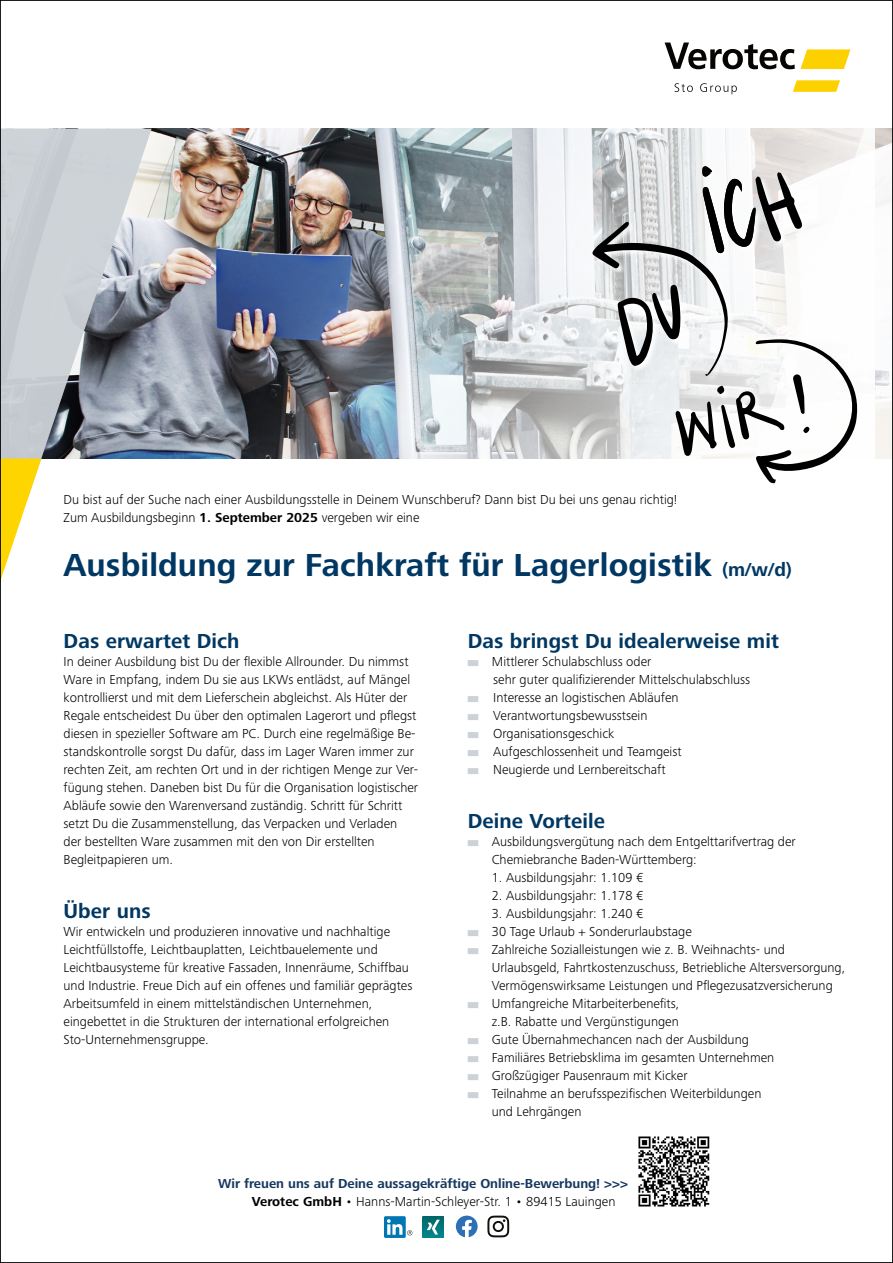
<style>
.page{position:relative;width:893px;height:1263px;background:#fff}
.page>*{position:absolute;margin:0;border:0;box-sizing:border-box;transform-origin:0 0}
.t1{font:700 33px "Frutiger Next LTW1 G";letter-spacing:.005em;color:#003863}
.t2{font:700 21px "Frutiger Next LTW1 G";letter-spacing:.005em;color:#003863}
.t3{font:300 13.5px/18px "Frutiger Next LTW1 G";color:#000}
.t4{font:700 13.5px "Frutiger Next LTW1 G";color:#16385f}
.s1{font-weight:700}
.s2{font-size:19.5px}
</style>
<div class="page">
<img style="left:422px;top:1216px;width:22px;height:22px">
<svg style="left:487px;top:1215px;width:22px;height:22px"></svg>
<svg style="left:456px;top:1215px;width:22px;height:22px"></svg>
<div style="left:384px;top:1216px;width:22px;height:22px;background:#0076b3;border-radius:2px"></div>
<svg style="left:387px;top:1219px;width:25px;height:16px"></svg>
<img style="left:638px;top:1136px;width:72px;height:71px">
<div style="left:468px;top:660px;width:10px;height:6px;background:#ccd2d7"></div>
<div style="left:468px;top:696px;width:10px;height:6px;background:#ccd2d7"></div>
<div style="left:468px;top:714px;width:10px;height:6px;background:#ccd2d7"></div>
<div style="left:468px;top:732px;width:10px;height:6px;background:#ccd2d7"></div>
<div style="left:468px;top:750px;width:10px;height:6px;background:#ccd2d7"></div>
<div style="left:468px;top:768px;width:10px;height:6px;background:#ccd2d7"></div>
<div style="left:468px;top:840px;width:10px;height:6px;background:#ccd2d7"></div>
<div style="left:468px;top:930px;width:10px;height:6px;background:#ccd2d7"></div>
<div style="left:468px;top:948px;width:10px;height:6px;background:#ccd2d7"></div>
<div style="left:468px;top:1002px;width:10px;height:6px;background:#ccd2d7"></div>
<div style="left:468px;top:1038px;width:10px;height:6px;background:#ccd2d7"></div>
<div style="left:468px;top:1056px;width:10px;height:6px;background:#ccd2d7"></div>
<div style="left:468px;top:1074px;width:10px;height:6px;background:#ccd2d7"></div>
<div style="left:468px;top:1092px;width:10px;height:6px;background:#ccd2d7"></div>
<svg style="left:793px;top:80px;width:47px;height:12px"></svg>
<svg style="left:675px;top:83px;width:62px;height:11px"></svg>
<svg style="left:665px;top:43px;width:185px;height:26px"></svg>
<img style="left:57px;top:128px;width:670px;height:330px">
<svg style="left:750px;top:128px;width:141px;height:331px"></svg>
<svg style="left:2px;top:129px;width:150px;height:331px;background:#b2b8bf"></svg>
<svg style="left:2px;top:458px;width:39px;height:118px"></svg>
<div style="left:591px;top:165px;width:274px;height:326px;background:#fff"></div>
<svg style="left:592px;top:166px;width:266px;height:318px"></svg>
<p class="t3" style="left:64px;top:491px;width:615px;line-height:17.5px">Du bist auf der Suche nach einer Ausbildungsstelle in Deinem Wunschberuf? Dann bist Du bei uns genau richtig!<br>Zum Ausbildungsbeginn <span class="s1">1. September 2025</span> vergeben wir eine</p>
<h1 class="t1" style="left:64px;top:546px;width:730px">Ausbildung zur Fachkraft für Lagerlogistik <span class="s2">(m/w/d)</span></h1>
<h2 class="t2" style="left:64px;top:629px;width:177px">Das erwartet Dich</h2>
<p class="t3" style="left:64px;top:653px;width:356px">In deiner Ausbildung bist Du der flexible Allrounder. Du nimmst Ware in Empfang, indem Du sie aus LKWs entlädst, auf Mängel kontrollierst und mit dem Lieferschein abgleichst. Als Hüter der Regale entscheidest Du über den optimalen Lagerort und pflegst diesen in spezieller Software am PC. Durch eine regelmäßige Be&shy;standskontrolle sorgst Du dafür, dass im Lager Waren immer zur rechten Zeit, am rechten Ort und in der richtigen Menge zur Ver&shy;fügung stehen. Daneben bist Du für die Organisation logistischer Abläufe sowie den Warenversand zuständig. Schritt für Schritt setzt Du die Zusammenstellung, das Verpacken und Verladen der bestellten Ware zusammen mit den von Dir erstellten Begleitpapieren um.</p>
<h2 class="t2" style="left:64px;top:899px;width:89px">Über uns</h2>
<p class="t3" style="left:64px;top:923px;width:350px">Wir entwickeln und produzieren innovative und nachhaltige Leichtfüllstoffe, Leichtbauplatten, Leichtbauelemente und Leichtbausysteme für kreative Fassaden, Innenräume, Schiffbau und Industrie. Freue Dich auf ein offenes und familiär geprägtes Arbeitsumfeld in einem mittelständischen Unternehmen, eingebettet in die Strukturen der international erfolgreichen Sto-Unternehmensgruppe.</p>
<h2 class="t2" style="left:468px;top:629px;width:313px">Das bringst Du idealerweise mit</h2>
<p class="t3" style="left:492px;top:653px;width:260px">Mittlerer Schulabschluss oder<br>sehr guter qualifizierender Mittelschulabschluss Interesse an logistischen Abläufen Verantwortungsbewusstsein Organisationsgeschick<br>Aufgeschlossenheit und Teamgeist<br>Neugierde und Lernbereitschaft</p>
<h2 class="t2" style="left:468px;top:809px;width:139px">Deine Vorteile</h2>
<p class="t3" style="left:492px;top:833px;width:305px">Ausbildungsvergütung nach dem Entgelttarifvertrag der<br>Chemiebranche Baden-Württemberg:</p>
<p class="t3" style="left:492px;top:868px;width:153px">1. Ausbildungsjahr: 1.109 €</p>
<p class="t3" style="left:492px;top:886px;width:153px">2. Ausbildungsjahr: 1.178 €</p>
<p class="t3" style="left:492px;top:904px;width:355px">3. Ausbildungsjahr: 1.240 €<br>30 Tage Urlaub + Sonderurlaubstage<br>Zahlreiche Sozialleistungen wie z. B. Weihnachts- und Urlaubsgeld, Fahrtkostenzuschuss, Betriebliche Altersversorgung, Vermögenswirksame Leistungen und Pflegezusatzversicherung Umfangreiche Mitarbeiterbenefits,<br>z.B. Rabatte und Vergünstigungen<br>Gute Übernahmechancen nach der Ausbildung<br>Familiäres Betriebsklima im gesamten Unternehmen<br>Großzügiger Pausenraum mit Kicker<br>Teilnahme an berufsspezifischen Weiterbildungen<br>und Lehrgängen</p>
<p class="t4" style="left:218px;top:1176px;width:411px">Wir freuen uns auf Deine aussagekräftige Online-Bewerbung! &gt;&gt;&gt;</p>
<p class="t3" style="left:252px;top:1193px;width:365px"><span class="s1">Verotec GmbH</span> • Hanns-Martin-Schleyer-Str. 1 • 89415 Lauingen</p>
</div>
